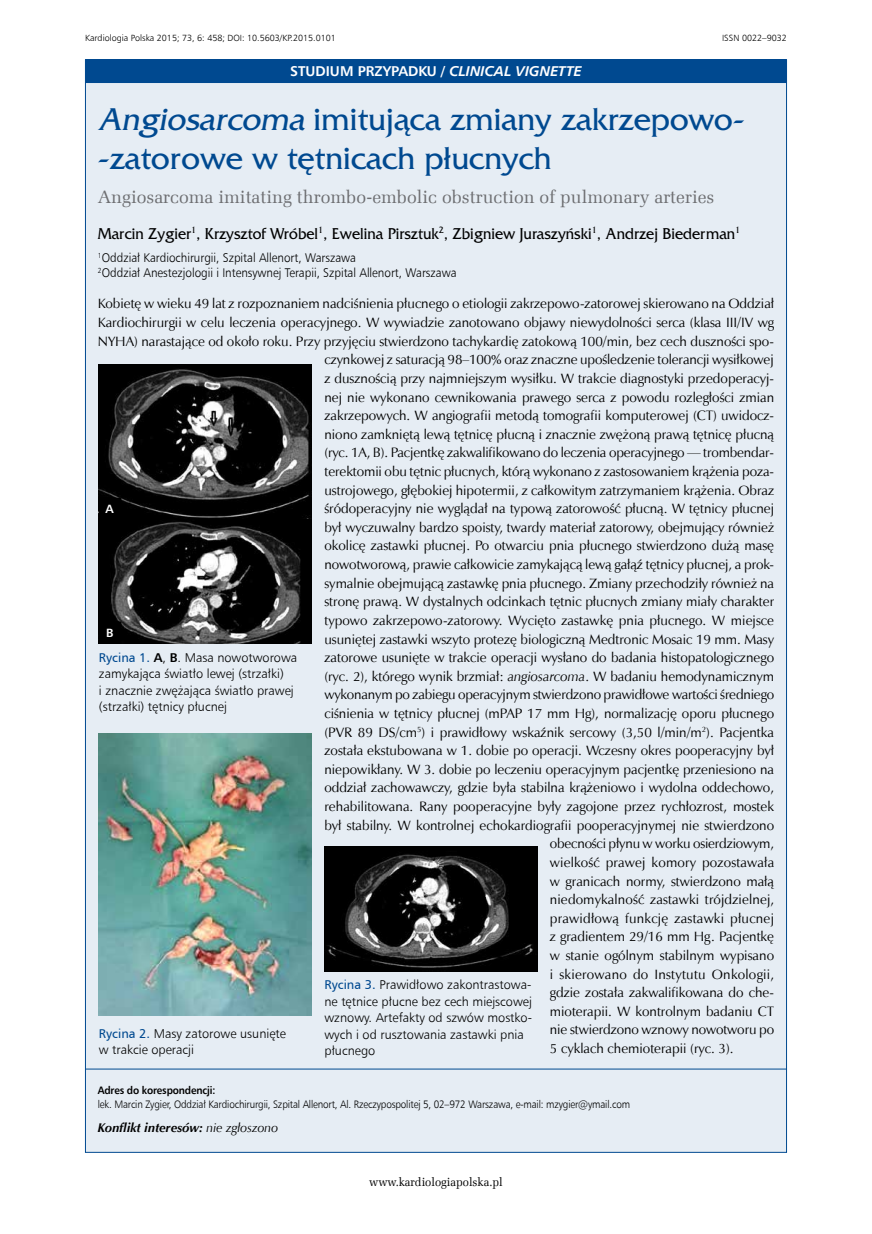
<style>
.page{position:relative;width:872px;height:1234px;background:#fff}
.page>*{position:absolute;margin:0;border:0;box-sizing:border-box;transform-origin:0 0}
.t1{font:33px/39px "France";color:#004990}
.t2{font:18px "Zapf Ellipt EU";color:#6d6e71}
.t3{font:16.5px "France";color:#000;scale:.94 1}
.t4{font:700 14.25px "Humnst 777 EU";color:#fff}
.t5{font:13.65px "Zapf Humnst EU";color:#000}
.t6{font:13.65px "Zapf Humnst EU";letter-spacing:.02em;color:#000}
.t7{font:12.75px/16.5px "Humnst 777 Lt EU";color:#000}
.t8{font:italic 700 12.75px "Zapf Humnst EU";color:#000}
.t9{font:12.6px/15px "Humnst 777 Lt EU";color:#000;scale:.93 1}
.t10{font:12px "Zapf Ellipt EU";color:#000;scale:.95 1}
.t11{font:700 12px "Humnst 777 EU";color:#fff}
.t12{font:10.8px "Humnst 777 Lt EU";letter-spacing:-.015em;color:#000;scale:.92 1}
.t13{font:700 10.8px "Humnst 777 EU";letter-spacing:-.015em;color:#000;scale:.92 1}
.t14{font:9px "Humnst 777 Lt EU";color:#000}
.s1{font-style:italic}
.s2{font-family:"Humnst 777 EU";color:#004990}
.s3{font-family:"Humnst 777 EU";font-weight:700}
.s4{font-weight:400}
</style>
<div class="page">
<div style="left:85px;top:60px;width:702px;height:1092px;background:#e6edf4;border:1px solid #004990"></div>
<div style="left:85px;top:59px;width:702px;height:24px;background:#004990"></div>
<hr style="left:85px;top:1068px;width:702px;height:1px;background:#004990">
<img style="left:324px;top:846px;width:213px;height:124px">
<img style="left:99px;top:733px;width:212px;height:281px">
<img style="left:99px;top:364px;width:213px;height:279px">
<div style="left:99px;top:621px;width:22px;height:22px;background:#000"></div>
<div style="left:99px;top:498px;width:22px;height:21px;background:#000"></div>
<div style="left:99px;top:498px;width:22px;height:22px;border:1px solid #000"></div>
<p class="t14" style="left:85px;top:33px;width:252px">Kardiologia Polska 2015; 73, 6: 458; DOI: 10.5603/KP.2015.0101</p>
<p class="t14" style="left:722px;top:33px;width:66px">ISSN 0022–9032</p>
<p class="t4" style="left:290px;top:62px;width:293px">Studium przypadku / <span class="s1">CLINICAL VIGNETTE</span></p>
<h1 class="t1" style="left:98px;top:100px;width:648px"><span class="s1">Angiosarcoma</span> imitująca zmiany zakrzepowo--zatorowe w tętnicach płucnych</h1>
<h2 class="t2" style="left:98px;top:186px;width:618px">Angiosarcoma imitating thrombo-embolic obstruction of pulmonary arteries</h2>
<p class="t3" style="left:98px;top:224px;width:685px">Marcin Zygier<sup>1</sup>, Krzysztof Wróbel<sup>1</sup>, Ewelina Pirsztuk<sup>2</sup>, Zbigniew Juraszyński<sup>1</sup>, Andrzej Biederman<sup>1</sup></p>
<p class="t9" style="left:98px;top:250px;width:387px"><sup>1</sup>Oddział Kardiochirurgii, Szpital Allenort, Warszawa<br><sup>2</sup>Oddział Anestezjologii i Intensywnej Terapii, Szpital Allenort, Warszawa</p>
<p class="t5" style="left:98px;top:295px;width:678px">Kobietę w wieku 49 lat z rozpoznaniem nadciśnienia płucnego o etiologii zakrzepowo-zatorowej skierowano na Oddział</p>
<p class="t5" style="left:98px;top:314px;width:678px">Kardiochirurgii w celu leczenia operacyjnego. W wywiadzie zanotowano objawy niewydolności serca (klasa III/IV wg</p>
<p class="t5" style="left:98px;top:332px;width:678px">NYHA) narastające od około roku. Przy przyjęciu stwierdzono tachykardię zatokową 100/min, bez cech duszności spo-</p>
<p class="t5" style="left:324px;top:351px;width:451px">czynkowej z saturacją 98–100% oraz znaczne upośledzenie tolerancji wysiłkowej</p>
<p class="t5" style="left:324px;top:369px;width:451px">z dusznością przy najmniejszym wysiłku. W trakcie diagnostyki przedoperacyj-</p>
<p class="t5" style="left:324px;top:388px;width:451px">nej nie wykonano cewnikowania prawego serca z powodu rozległości zmian</p>
<p class="t5" style="left:324px;top:407px;width:451px">zakrzepowych. W angiografii metodą tomografii komputerowej (CT) uwidocz-</p>
<p class="t5" style="left:324px;top:425px;width:451px">niono zamkniętą lewą tętnicę płucną i znacznie zwężoną prawą tętnicę płucną</p>
<p class="t5" style="left:324px;top:444px;width:451px">(ryc. 1A, B). Pacjentkę zakwalifikowano do leczenia operacyjnego — trombendar-</p>
<p class="t5" style="left:324px;top:462px;width:451px">terektomii obu tętnic płucnych, którą wykonano z zastosowaniem krążenia poza-</p>
<p class="t5" style="left:324px;top:481px;width:451px">ustrojowego, głębokiej hipotermii, z całkowitym zatrzymaniem krążenia. Obraz</p>
<p class="t5" style="left:324px;top:500px;width:451px">śródoperacyjny nie wyglądał na typową zatorowość płucną. W tętnicy płucnej</p>
<p class="t5" style="left:324px;top:518px;width:451px">był wyczuwalny bardzo spoisty, twardy materiał zatorowy, obejmujący również</p>
<p class="t5" style="left:324px;top:537px;width:451px">okolicę zastawki płucnej. Po otwarciu pnia płucnego stwierdzono dużą masę</p>
<p class="t5" style="left:324px;top:556px;width:451px">nowotworową, prawie całkowicie zamykającą lewą gałąź tętnicy płucnej, a prok-</p>
<p class="t5" style="left:324px;top:574px;width:451px">symalnie obejmującą zastawkę pnia płucnego. Zmiany przechodziły również na</p>
<p class="t5" style="left:324px;top:593px;width:451px">stronę prawą. W dystalnych odcinkach tętnic płucnych zmiany miały charakter</p>
<p class="t5" style="left:324px;top:611px;width:451px">typowo zakrzepowo-zatorowy. Wycięto zastawkę pnia płucnego. W miejsce</p>
<p class="t5" style="left:324px;top:630px;width:451px">usuniętej zastawki wszyto protezę biologiczną Medtronic Mosaic 19 mm. Masy</p>
<p class="t5" style="left:324px;top:649px;width:451px">zatorowe usunięte w trakcie operacji wysłano do badania histopatologicznego</p>
<p class="t5" style="left:324px;top:667px;width:451px">(ryc. 2), którego wynik brzmiał: <span class="s1">angiosarcoma</span>. W badaniu hemodynamicznym</p>
<p class="t5" style="left:324px;top:686px;width:451px">wykonanym po zabiegu operacyjnym stwierdzono prawidłowe wartości średniego</p>
<p class="t5" style="left:324px;top:704px;width:451px">ciśnienia w tętnicy płucnej (mPAP 17 mm Hg), normalizację oporu płucnego</p>
<p class="t5" style="left:324px;top:723px;width:451px">(PVR 89 DS/cm<sup>5</sup>) i prawidłowy wskaźnik sercowy (3,50 l/min/m<sup>2</sup>). Pacjentka</p>
<p class="t5" style="left:324px;top:741px;width:451px">została ekstubowana w 1. dobie po operacji. Wczesny okres pooperacyjny był</p>
<p class="t5" style="left:324px;top:760px;width:451px">niepowikłany. W 3. dobie po leczeniu operacyjnym pacjentkę przeniesiono na</p>
<p class="t5" style="left:324px;top:779px;width:451px">oddział zachowawczy, gdzie była stabilna krążeniowo i wydolna oddechowo,</p>
<p class="t5" style="left:324px;top:797px;width:451px">rehabilitowana. Rany pooperacyjne były zagojone przez rychłozrost, mostek</p>
<p class="t5" style="left:324px;top:816px;width:451px">był stabilny. W kontrolnej echokardiografii pooperacyjnymej nie stwierdzono</p>
<p class="t5" style="left:550px;top:835px;width:226px">obecności płynu w worku osierdziowym,</p>
<p class="t5" style="left:550px;top:853px;width:226px">wielkość prawej komory pozostawała</p>
<p class="t5" style="left:550px;top:872px;width:226px">w granicach normy, stwierdzono małą</p>
<p class="t5" style="left:550px;top:890px;width:226px">niedomykalność zastawki trójdzielnej,</p>
<p class="t5" style="left:550px;top:909px;width:226px">prawidłową funkcję zastawki płucnej</p>
<p class="t5" style="left:550px;top:928px;width:226px">z gradientem 29/16 mm Hg. Pacjentkę</p>
<p class="t5" style="left:550px;top:946px;width:226px">w stanie ogólnym stabilnym wypisano</p>
<p class="t6" style="left:550px;top:965px;width:226px">i skierowano do Instytutu Onkologii,</p>
<p class="t5" style="left:550px;top:983px;width:226px">gdzie została zakwalifikowana do che-</p>
<p class="t5" style="left:550px;top:1002px;width:226px">mioterapii. W kontrolnym badaniu CT</p>
<p class="t5" style="left:550px;top:1020px;width:226px">nie stwierdzono wznowy nowotworu po</p>
<p class="t5" style="left:550px;top:1039px;width:185px">5 cyklach chemioterapii (ryc. 3).</p>
<p class="t11" style="left:106px;top:501px;width:10px">A</p>
<p class="t11" style="left:106px;top:625px;width:9px">B</p>
<p class="t7" style="left:99px;top:649px;width:200px"><span class="s2">Rycina 1.</span> <span class="s3">A</span>, <span class="s3">B</span>. Masa nowotworowa zamykająca światło lewej (strzałki)<br>i znacznie zwężająca światło prawej (strzałki) tętnicy płucnej</p>
<p class="t7" style="left:324px;top:976px;width:209px"><span class="s2">Rycina 3.</span> Prawidłowo zakontrastowa&shy;ne tętnice płucne bez cech miejscowej wznowy. Artefakty od szwów mostko&shy;wych i od rusztowania zastawki pnia płucnego</p>
<p class="t7" style="left:99px;top:1024px;width:189px"><span class="s2">Rycina 2.</span> Masy zatorowe usunięte w trakcie operacji</p>
<p class="t13" style="left:98px;top:1083px;width:129px">Adres do korespondencji:</p>
<p class="t12" style="left:98px;top:1097px;width:580px">lek. Marcin Zygier, Oddział Kardiochirurgii, Szpital Allenort, Al. Rzeczypospolitej 5, 02–972 Warszawa, e-mail: mzygier@ymail.com</p>
<p class="t8" style="left:98px;top:1119px;width:182px">Konflikt interesów: <span class="s4">nie zgłoszono</span></p>
<p class="t10" style="left:369px;top:1174px;width:142px">www.kardiologiapolska.pl</p>
</div>
